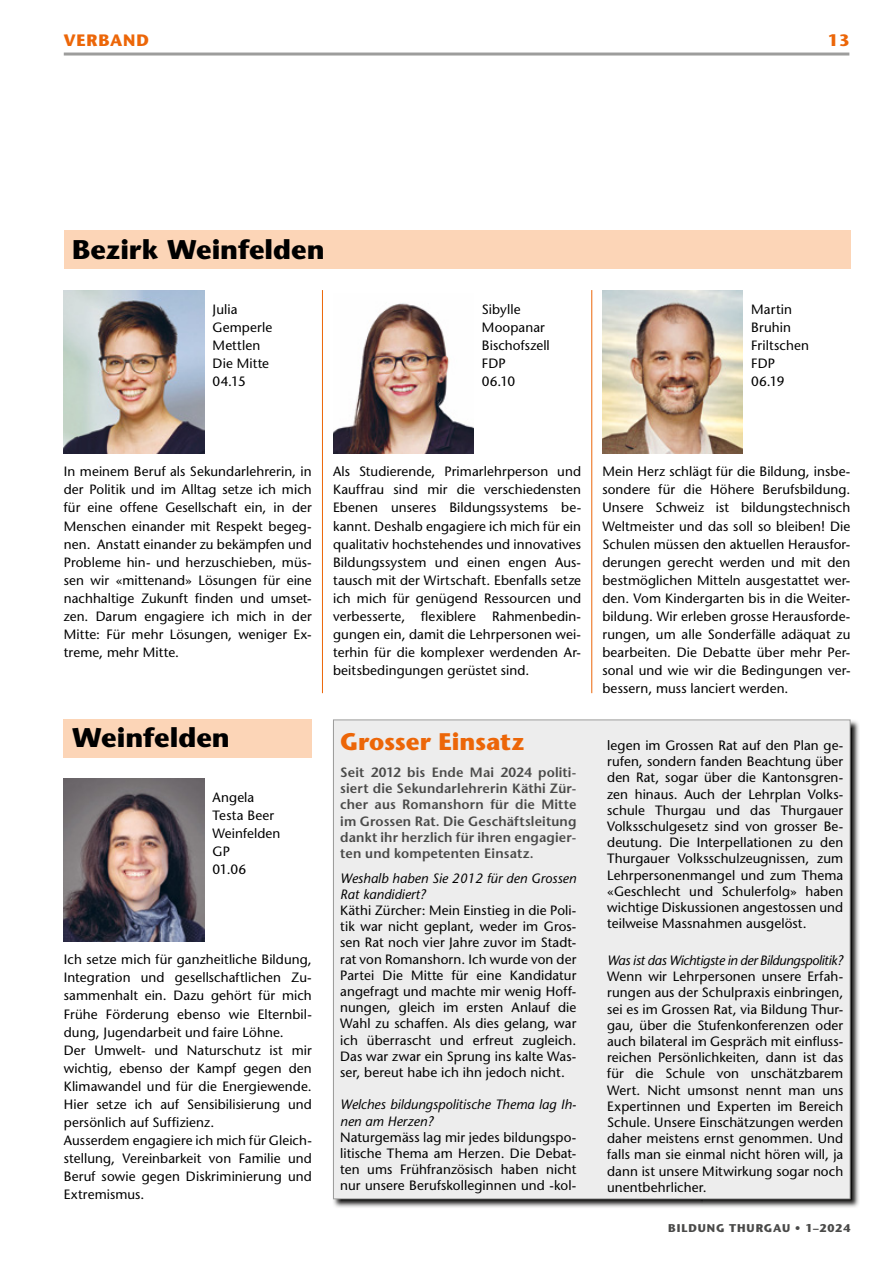
<style>
.page{position:relative;width:893px;height:1263px;background:#fff}
.page>*{position:absolute;margin:0;border:0;box-sizing:border-box;transform-origin:0 0}
.t1{font:700 27px "Stone Sans Std";color:#000}
.t2{font:700 24px "Stone Sans Std";letter-spacing:-.005em;color:#ec6608}
.t3{font:700 16.5px "Stone Sans Std";letter-spacing:.05em;color:#ec6608}
.t4{font:500 13.5px/18.1px "Stone Sans Std";letter-spacing:.01em;color:#000;text-align:justify}
.t5{font:600 13.5px/16.2px "Stone Sans Std";letter-spacing:.01em;color:#4a4a49;text-align:justify}
.t6{font:italic 500 13.5px/16.2px "Stone Sans Std";color:#000}
.t7{font:italic 500 13.5px "Stone Sans Std";letter-spacing:-.025em;color:#000}
.t8{font:700 11.25px "Stone Sans Std";letter-spacing:.075em;color:#4a4a49}
</style>
<div class="page">
<hr style="left:64px;top:53px;width:785px;height:3px;background:#9d9d9c">
<img style="left:64px;top:290px;width:140px;height:163px">
<img style="left:602px;top:290px;width:141px;height:163px">
<img style="left:333px;top:303px;width:140px;height:150px">
<hr style="left:322px;top:290px;width:1px;height:403px;background:#ec6608">
<hr style="left:591px;top:290px;width:1px;height:403px;background:#ec6608">
<img style="left:64px;top:778px;width:140px;height:163px">
<div style="left:64px;top:231px;width:786px;height:38px;background:#fcd5b7"></div>
<img style="left:333px;top:719px;width:526px;height:489px">
<div style="left:333px;top:720px;width:517px;height:479px;background:#ededed"></div>
<div style="left:64px;top:719px;width:248px;height:39px;background:#fcd5b7"></div>
<p class="t3" style="left:64px;top:31px;width:87px">VERBAND</p>
<p class="t3" style="left:828px;top:31px;width:23px">13</p>
<h1 class="t1" style="left:72px;top:234px;width:254px">Bezirk Weinfelden</h1>
<p class="t4" style="left:213px;top:300px;width:61px;text-align:left">Julia<br>Gemperle<br>Mettlen<br>Die Mitte<br>04.15</p>
<p class="t4" style="left:482px;top:300px;width:69px;text-align:left">Sibylle<br>Moopanar<br>Bischofszell<br>FDP<br>06.10</p>
<p class="t4" style="left:751px;top:300px;width:59px;text-align:left">Martin<br>Bruhin<br>Friltschen<br>FDP<br>06.19</p>
<p class="t4" style="left:64px;top:462px;width:250px">In meinem Beruf als Sekundarlehrerin, in der Politik und im Alltag setze ich mich für eine offene Gesellschaft ein, in der Menschen einander mit Respekt begeg&shy;nen. Anstatt einander zu bekämpfen und Probleme hin- und herzuschieben, müs&shy;sen wir «mittenand» Lösungen für eine nachhaltige Zukunft finden und umset&shy;zen. Darum engagiere ich mich in der Mitte: Für mehr Lösungen, weniger Ex&shy;treme, mehr Mitte.</p>
<h1 class="t1" style="left:72px;top:722px;width:159px">Weinfelden</h1>
<p class="t4" style="left:213px;top:788px;width:69px;text-align:left">Angela<br>Testa Beer<br>Weinfelden<br>GP<br>01.06</p>
<p class="t4" style="left:64px;top:950px;width:250px;text-align:left">Ich setze mich für ganzheitliche Bildung, Integration und gesellschaftlichen Zu&shy;sammenhalt ein. Dazu gehört für mich Frühe Förderung ebenso wie Elternbil&shy;dung, Jugendarbeit und faire Löhne.<br>Der Umwelt- und Naturschutz ist mir wichtig, ebenso der Kampf gegen den Klimawandel und für die Energiewende.<br>Hier setze ich auf Sensibilisierung und persönlich auf Suffizienz.<br>Ausserdem engagiere ich mich für Gleich&shy;stellung, Vereinbarkeit von Familie und Beruf sowie gegen Diskriminierung und Extremismus.</p>
<p class="t4" style="left:333px;top:462px;width:250px">Als Studierende, Primarlehrperson und Kauffrau sind mir die verschiedensten Ebenen unseres Bildungssystems be&shy;kannt. Deshalb engagiere ich mich für ein qualitativ hochstehendes und innovatives Bildungssystem und einen engen Aus&shy;tausch mit der Wirtschaft. Ebenfalls setze ich mich für genügend Ressourcen und verbesserte, flexiblere Rahmenbedin&shy;gungen ein, damit die Lehrpersonen wei&shy;terhin für die komplexer werdenden Ar&shy;beitsbedingungen gerüstet sind.</p>
<h2 class="t2" style="left:340px;top:727px;width:186px">Grosser Einsatz</h2>
<p class="t5" style="left:340px;top:764px;width:238px">Seit 2012 bis Ende Mai 2024 politi&shy;siert die Sekundarlehrerin Käthi Zür&shy;cher aus Romanshorn für die Mitte im Grossen Rat. Die Geschäftsleitung dankt ihr herzlich für ihren engagier&shy;ten und kompetenten Einsatz.</p>
<p class="t6" style="left:340px;top:870px;width:238px">Weshalb haben Sie 2012 für den Grossen<br>Rat kandidiert?</p>
<p class="t4" style="left:340px;top:902px;width:238px;line-height:16.2px">Käthi Zürcher: Mein Einstieg in die Poli&shy;tik war nicht geplant, weder im Gros&shy;sen Rat noch vier Jahre zuvor im Stadt&shy;rat von Romanshorn. Ich wurde von der Partei Die Mitte für eine Kandidatur angefragt und machte mir wenig Hoff&shy;nungen, gleich im ersten Anlauf die Wahl zu schaffen. Als dies gelang, war ich überrascht und erfreut zugleich.<br>Das war zwar ein Sprung ins kalte Was&shy;ser, bereut habe ich ihn jedoch nicht.</p>
<p class="t6" style="left:340px;top:1097px;width:238px">Welches bildungspolitische Thema lag Ih&shy;nen am Herzen?</p>
<p class="t4" style="left:340px;top:1129px;width:238px;line-height:16.2px">Naturgemäss lag mir jedes bildungspo&shy;litische Thema am Herzen. Die Debat&shy;ten ums Frühfranzösisch haben nicht nur unsere Berufskolleginnen und -kol-</p>
<p class="t4" style="left:602px;top:462px;width:250px">Mein Herz schlägt für die Bildung, insbe&shy;sondere für die Höhere Berufsbildung.<br>Unsere Schweiz ist bildungstechnisch Weltmeister und das soll so bleiben! Die Schulen müssen den aktuellen Herausfor&shy;derungen gerecht werden und mit den bestmöglichen Mitteln ausgestattet wer&shy;den. Vom Kindergarten bis in die Weiter&shy;bildung. Wir erleben grosse Herausforde&shy;rungen, um alle Sonderfälle adäquat zu bearbeiten. Die Debatte über mehr Per&shy;sonal und wie wir die Bedingungen ver&shy;bessern, muss lanciert werden.</p>
<p class="t4" style="left:607px;top:737px;width:238px;line-height:16.2px">legen im Grossen Rat auf den Plan ge&shy;rufen, sondern fanden Beachtung über den Rat, sogar über die Kantonsgren&shy;zen hinaus. Auch der Lehrplan Volks&shy;schule Thurgau und das Thurgauer Volksschulgesetz sind von grosser Be&shy;deutung. Die Interpellationen zu den Thurgauer Volksschulzeugnissen, zum Lehrpersonenmangel und zum Thema «Geschlecht und Schulerfolg» haben wichtige Diskussionen angestossen und teilweise Massnahmen ausgelöst.</p>
<p class="t7" style="left:607px;top:952px;width:238px">Was ist das Wichtigste in der Bildungspolitik?</p>
<p class="t4" style="left:607px;top:968px;width:238px;line-height:16.2px">Wenn wir Lehrpersonen unsere Erfah&shy;rungen aus der Schulpraxis einbringen, sei es im Grossen Rat, via Bildung Thur&shy;gau, über die Stufenkonferenzen oder auch bilateral im Gespräch mit einfluss&shy;reichen Persönlichkeiten, dann ist das für die Schule von unschätzbarem Wert. Nicht umsonst nennt man uns Expertinnen und Experten im Bereich Schule. Unsere Einschätzungen werden daher meistens ernst genommen. Und falls man sie einmal nicht hören will, ja dann ist unsere Mitwirkung sogar noch unentbehrlicher.</p>
<p class="t8" style="left:668px;top:1221px;width:184px">BILDUNG THURGAU • 1–2024</p>
</div>
